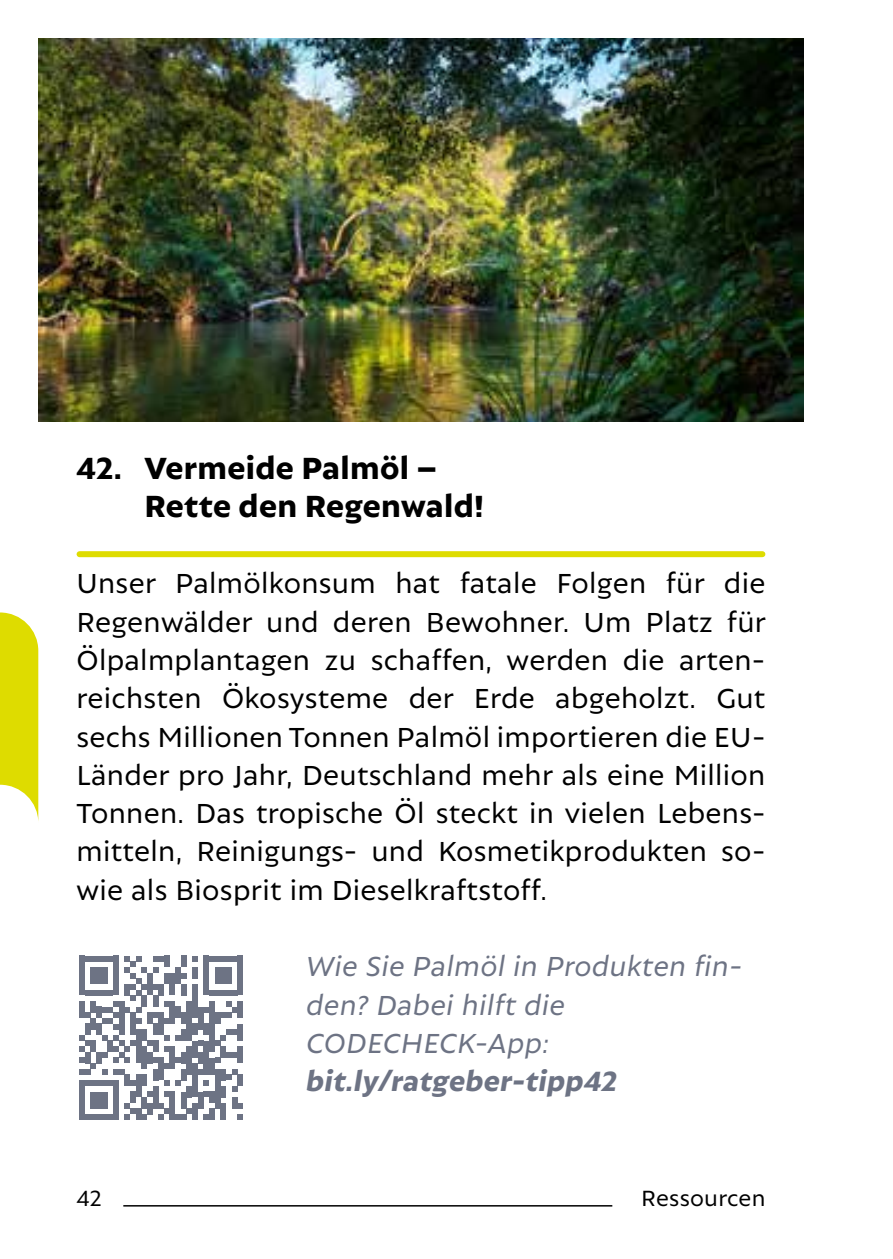
<style>
.page{position:relative;width:893px;height:1259px;background:#fff}
.page>*{position:absolute;margin:0;border:0;box-sizing:border-box;transform-origin:0 0}
.t1{font:800 33px/38.4px "Autor";letter-spacing:.01em;color:#000}
.t2{font:30px/38.4px "Autor";letter-spacing:.01em;color:#000;text-align:justify}
.t3{font:italic 30px/38.4px "Autor";letter-spacing:.01em;color:#6d7384}
.t4{font:italic 800 30px "Autor";letter-spacing:.01em;color:#6d7384}
.t5{font:24px "Autor";letter-spacing:.01em;color:#000}
</style>
<div class="page">
<div style="left:80px;top:551px;width:682px;height:6px;background:#dedc00"></div>
<div style="left:79px;top:956px;width:6px;height:11px;background:#6d7384"></div>
<div style="left:79px;top:967px;width:6px;height:11px;background:#6d7384"></div>
<div style="left:79px;top:978px;width:6px;height:17px;background:#6d7384"></div>
<div style="left:79px;top:1001px;width:6px;height:17px;background:#6d7384"></div>
<div style="left:79px;top:1080px;width:6px;height:39px;background:#6d7384"></div>
<div style="left:85px;top:1023px;width:5px;height:12px;background:#6d7384"></div>
<svg style="left:79px;top:1035px;width:17px;height:39px"></svg>
<div style="left:90px;top:1091px;width:6px;height:17px;background:#6d7384"></div>
<div style="left:96px;top:1023px;width:6px;height:12px;background:#6d7384"></div>
<div style="left:96px;top:1052px;width:6px;height:11px;background:#6d7384"></div>
<div style="left:96px;top:1091px;width:6px;height:17px;background:#6d7384"></div>
<svg style="left:102px;top:1035px;width:5px;height:5px"></svg>
<svg style="left:102px;top:1052px;width:5px;height:5px"></svg>
<svg style="left:102px;top:1069px;width:5px;height:5px"></svg>
<div style="left:102px;top:1091px;width:5px;height:17px;background:#6d7384"></div>
<div style="left:107px;top:1040px;width:6px;height:12px;background:#6d7384"></div>
<svg style="left:85px;top:1080px;width:28px;height:6px"></svg>
<svg style="left:85px;top:1114px;width:28px;height:5px"></svg>
<div style="left:113px;top:1080px;width:6px;height:39px;background:#6d7384"></div>
<div style="left:119px;top:1001px;width:5px;height:34px;background:#6d7384"></div>
<svg style="left:113px;top:1069px;width:11px;height:5px"></svg>
<div style="left:124px;top:1074px;width:6px;height:12px;background:#6d7384"></div>
<div style="left:130px;top:1012px;width:6px;height:23px;background:#6d7384"></div>
<svg style="left:113px;top:1035px;width:23px;height:28px"></svg>
<svg style="left:130px;top:1080px;width:6px;height:6px"></svg>
<div style="left:130px;top:1091px;width:6px;height:12px;background:#6d7384"></div>
<div style="left:136px;top:1029px;width:5px;height:34px;background:#6d7384"></div>
<div style="left:136px;top:1074px;width:5px;height:23px;background:#6d7384"></div>
<div style="left:141px;top:1029px;width:6px;height:11px;background:#6d7384"></div>
<div style="left:141px;top:1046px;width:6px;height:23px;background:#6d7384"></div>
<div style="left:141px;top:1074px;width:6px;height:12px;background:#6d7384"></div>
<div style="left:141px;top:1097px;width:6px;height:11px;background:#6d7384"></div>
<svg style="left:124px;top:1103px;width:23px;height:16px"></svg>
<svg style="left:147px;top:1040px;width:6px;height:6px"></svg>
<div style="left:147px;top:1052px;width:6px;height:11px;background:#6d7384"></div>
<svg style="left:147px;top:1091px;width:6px;height:6px"></svg>
<div style="left:147px;top:1103px;width:6px;height:11px;background:#6d7384"></div>
<div style="left:153px;top:1023px;width:5px;height:12px;background:#6d7384"></div>
<div style="left:153px;top:1040px;width:5px;height:12px;background:#6d7384"></div>
<svg style="left:153px;top:1057px;width:5px;height:6px"></svg>
<div style="left:153px;top:1069px;width:5px;height:11px;background:#6d7384"></div>
<div style="left:153px;top:1086px;width:5px;height:22px;background:#6d7384"></div>
<div style="left:158px;top:1012px;width:6px;height:23px;background:#6d7384"></div>
<div style="left:158px;top:1057px;width:6px;height:23px;background:#6d7384"></div>
<div style="left:170px;top:1091px;width:5px;height:28px;background:#6d7384"></div>
<svg style="left:164px;top:1035px;width:17px;height:5px"></svg>
<svg style="left:164px;top:1046px;width:17px;height:23px"></svg>
<svg style="left:164px;top:1080px;width:17px;height:17px"></svg>
<div style="left:181px;top:1029px;width:6px;height:11px;background:#6d7384"></div>
<div style="left:181px;top:1052px;width:6px;height:11px;background:#6d7384"></div>
<div style="left:181px;top:1069px;width:6px;height:11px;background:#6d7384"></div>
<div style="left:181px;top:1091px;width:6px;height:17px;background:#6d7384"></div>
<div style="left:187px;top:1001px;width:5px;height:39px;background:#6d7384"></div>
<div style="left:187px;top:1046px;width:5px;height:28px;background:#6d7384"></div>
<div style="left:187px;top:1086px;width:5px;height:11px;background:#6d7384"></div>
<svg style="left:158px;top:1103px;width:34px;height:16px"></svg>
<svg style="left:85px;top:956px;width:113px;height:73px"></svg>
<div style="left:192px;top:967px;width:6px;height:11px;background:#6d7384"></div>
<div style="left:192px;top:984px;width:6px;height:34px;background:#6d7384"></div>
<div style="left:192px;top:1023px;width:6px;height:12px;background:#6d7384"></div>
<div style="left:192px;top:1040px;width:6px;height:17px;background:#6d7384"></div>
<div style="left:192px;top:1063px;width:6px;height:34px;background:#6d7384"></div>
<div style="left:192px;top:1103px;width:6px;height:16px;background:#6d7384"></div>
<div style="left:198px;top:1006px;width:6px;height:23px;background:#6d7384"></div>
<svg style="left:198px;top:1040px;width:6px;height:6px"></svg>
<div style="left:198px;top:1052px;width:6px;height:11px;background:#6d7384"></div>
<svg style="left:198px;top:1069px;width:6px;height:5px"></svg>
<div style="left:198px;top:1091px;width:6px;height:17px;background:#6d7384"></div>
<div style="left:204px;top:956px;width:5px;height:11px;background:#6d7384"></div>
<div style="left:204px;top:967px;width:5px;height:11px;background:#6d7384"></div>
<div style="left:204px;top:978px;width:5px;height:17px;background:#6d7384"></div>
<svg style="left:204px;top:1007px;width:5px;height:5px"></svg>
<div style="left:204px;top:1023px;width:5px;height:12px;background:#6d7384"></div>
<div style="left:204px;top:1040px;width:5px;height:34px;background:#6d7384"></div>
<svg style="left:204px;top:1080px;width:5px;height:17px"></svg>
<svg style="left:204px;top:1114px;width:5px;height:5px"></svg>
<div style="left:209px;top:1001px;width:6px;height:51px;background:#6d7384"></div>
<div style="left:209px;top:1057px;width:6px;height:17px;background:#6d7384"></div>
<div style="left:209px;top:1091px;width:6px;height:12px;background:#6d7384"></div>
<div style="left:209px;top:1108px;width:6px;height:11px;background:#6d7384"></div>
<div style="left:215px;top:967px;width:6px;height:11px;background:#6d7384"></div>
<div style="left:215px;top:1012px;width:6px;height:11px;background:#6d7384"></div>
<div style="left:215px;top:1069px;width:6px;height:39px;background:#6d7384"></div>
<div style="left:221px;top:967px;width:5px;height:11px;background:#6d7384"></div>
<div style="left:221px;top:1046px;width:5px;height:11px;background:#6d7384"></div>
<div style="left:221px;top:1069px;width:5px;height:11px;background:#6d7384"></div>
<div style="left:221px;top:1086px;width:5px;height:11px;background:#6d7384"></div>
<div style="left:221px;top:1103px;width:5px;height:16px;background:#6d7384"></div>
<div style="left:226px;top:967px;width:6px;height:11px;background:#6d7384"></div>
<svg style="left:209px;top:956px;width:28px;height:5px"></svg>
<svg style="left:209px;top:978px;width:28px;height:17px"></svg>
<svg style="left:221px;top:1001px;width:16px;height:17px"></svg>
<svg style="left:215px;top:1029px;width:22px;height:17px"></svg>
<svg style="left:215px;top:1052px;width:22px;height:11px"></svg>
<svg style="left:226px;top:1069px;width:11px;height:11px"></svg>
<svg style="left:232px;top:1086px;width:5px;height:5px"></svg>
<div style="left:232px;top:1097px;width:5px;height:11px;background:#6d7384"></div>
<div style="left:237px;top:956px;width:6px;height:11px;background:#6d7384"></div>
<div style="left:237px;top:967px;width:6px;height:11px;background:#6d7384"></div>
<div style="left:237px;top:978px;width:6px;height:17px;background:#6d7384"></div>
<div style="left:237px;top:1001px;width:6px;height:17px;background:#6d7384"></div>
<div style="left:237px;top:1023px;width:6px;height:17px;background:#6d7384"></div>
<div style="left:237px;top:1046px;width:6px;height:17px;background:#6d7384"></div>
<div style="left:237px;top:1074px;width:6px;height:12px;background:#6d7384"></div>
<svg style="left:237px;top:1103px;width:6px;height:5px"></svg>
<svg style="left:237px;top:1114px;width:6px;height:5px"></svg>
<img style="left:38px;top:38px;width:766px;height:383px">
<hr style="left:123px;top:1205px;width:489px;height:1px;background:#000">
<svg style="left:0;top:612px;width:38px;height:206px"></svg>
<p class="t1" style="left:145px;top:448px;width:341px;text-indent:-68px">42. Vermeide Palmöl –<br>Rette den Regenwald!</p>
<p class="t2" style="left:77px;top:563px;width:691px">Unser Palmölkonsum hat fatale Folgen für die Regenwälder und deren Bewohner. Um Platz für Ölpalmplantagen zu schaffen, werden die arten&shy;reichsten Ökosysteme der Erde abgeholzt. Gut sechs Millionen Tonnen Palmöl importieren die EU-Länder pro Jahr, Deutschland mehr als eine Million Tonnen. Das tropische Öl steckt in vielen Lebens&shy;mitteln, Reinigungs- und Kosmetikprodukten so&shy;wie als Biosprit im Dieselkraftstoff.</p>
<p class="t3" style="left:306px;top:946px;width:438px">Wie Sie Palmöl in Produkten fin&shy;den? Dabei hilft die<br>CODECHECK-App:</p>
<p class="t4" style="left:306px;top:1063px;width:312px">bit.ly/ratgeber-tipp42</p>
<p class="t5" style="left:77px;top:1183px;width:27px">42</p>
<p class="t5" style="left:641px;top:1183px;width:126px">Ressourcen</p>
</div>
